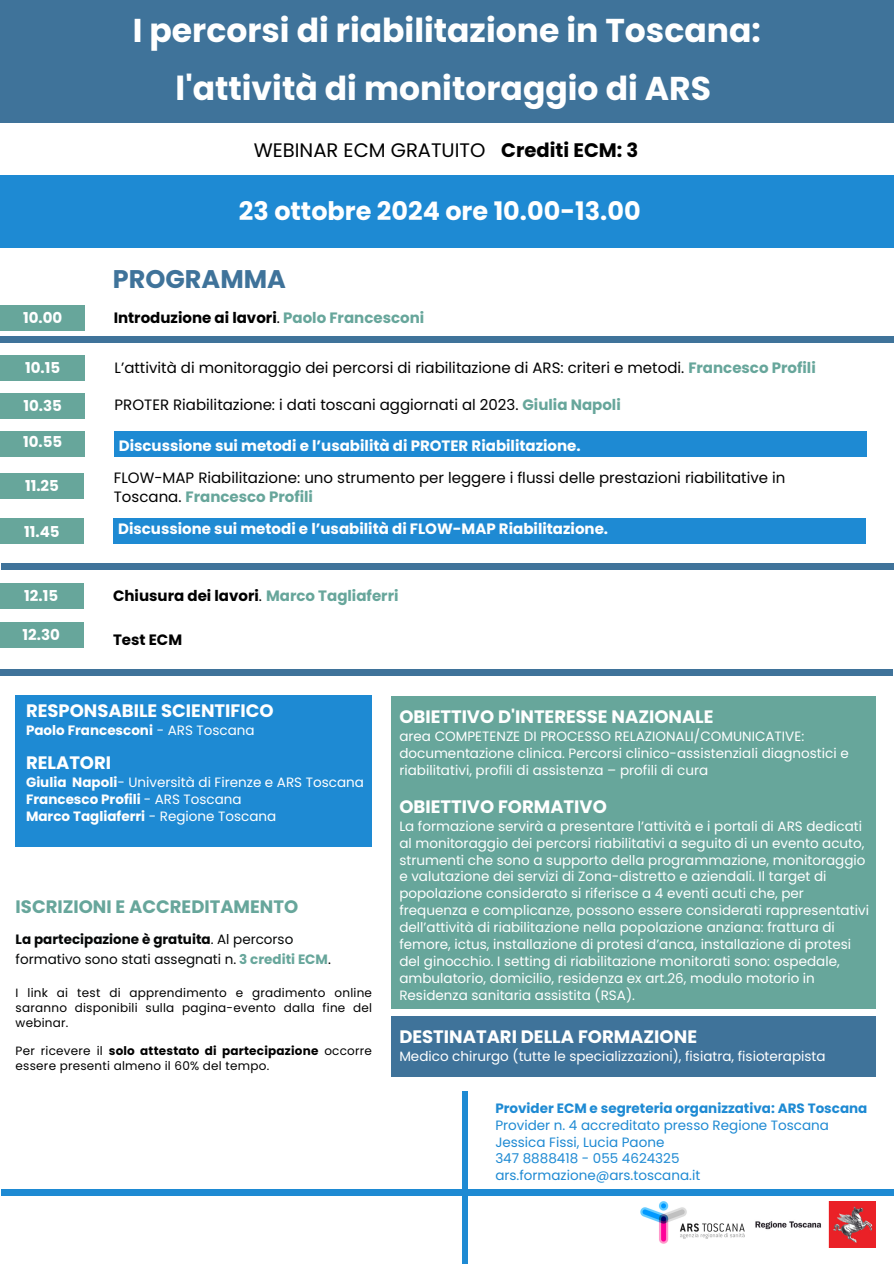
<style>
.page{position:relative;width:894px;height:1264px;background:#fff}
.page>*{position:absolute;margin:0;border:0;box-sizing:border-box;transform-origin:0 0}
.t1{font:700 33px/57.3px "Poppins";color:#fff;text-align:center}
.t2{font:700 25.5px "Poppins";color:#fff}
.t3{font:700 25.5px "Poppins";color:#3f739a}
.t4{font:19.5px "Poppins";color:#000}
.t5{font:700 18px "Poppins";color:#fff}
.t6{font:700 18px "Poppins";color:#67a69b}
.t7{font:15px/19.2px "Poppins";color:#000}
.t8{font:700 15px "Poppins";color:#fff}
.t9{font:700 15px "Poppins";color:#000}
.t10{font:13.5px/16.8px "Poppins";color:#fff}
.t11{font:13.5px "Poppins";color:#1e8ad3}
.t12{font:13.5px/20.2px "Poppins";color:#050707}
.t13{font:700 13.5px "Poppins";color:#1e8ad3}
.t14{font:700 13.5px "Poppins";color:#fff}
.t15{font:12px/14.9px "Poppins";letter-spacing:.02em;color:#000;text-align:justify}
.s1{font-weight:700}
.s2{font-weight:400}
.s3{color:#67a69b}
.s4{font-weight:700;color:#67a69b}
.s5{color:#000}
</style>
<div class="page">
<div style="left:0;top:0;width:893px;height:122px;background:#3f739a"></div>
<div style="left:0;top:175px;width:893px;height:73px;background:#1e8ad3"></div>
<img style="left:640px;top:1201px;width:104px;height:42px">
<img style="left:755px;top:1201px;width:120px;height:46px">
<div style="left:1px;top:305px;width:84px;height:26px;background:#67a69b"></div>
<div style="left:1px;top:355px;width:84px;height:25px;background:#67a69b"></div>
<div style="left:1px;top:393px;width:84px;height:25px;background:#67a69b"></div>
<div style="left:115px;top:431px;width:751px;height:25px;background:#1e8ad3"></div>
<div style="left:1px;top:431px;width:84px;height:25px;background:#67a69b"></div>
<div style="left:0;top:473px;width:84px;height:26px;background:#67a69b"></div>
<div style="left:0;top:518px;width:84px;height:25px;background:#67a69b"></div>
<div style="left:114px;top:518px;width:751px;height:25px;background:#1e8ad3"></div>
<div style="left:0;top:583px;width:83px;height:26px;background:#67a69b"></div>
<div style="left:0;top:622px;width:83px;height:26px;background:#67a69b"></div>
<div style="left:0;top:337px;width:893px;height:6px;background:#3f739a"></div>
<div style="left:1px;top:564px;width:892px;height:6px;background:#3f739a"></div>
<div style="left:0;top:669px;width:892px;height:6px;background:#3f739a"></div>
<div style="left:16px;top:695px;width:356px;height:151px;background:#1e8ad3"></div>
<div style="left:391px;top:695px;width:484px;height:313px;background:#67a69b"></div>
<div style="left:391px;top:1016px;width:484px;height:60px;background:#3f739a"></div>
<div style="left:1px;top:1189px;width:892px;height:6px;background:#1e8ad3"></div>
<div style="left:462px;top:1091px;width:5px;height:172px;background:#1e8ad3"></div>
<p class="t1" style="left:133px;top:2px;width:629px">I percorsi di riabilitazione in Toscana: l'attività di monitoraggio di ARS</p>
<p class="t4" style="left:254px;top:136px;width:386px">WEBINAR ECM GRATUITO <span class="s1">Crediti ECM: 3</span></p>
<h4 class="t2" style="left:239px;top:193px;width:403px">23 ottobre 2024 ore 10.00-13.00</h4>
<p class="t3" style="left:113px;top:261px;width:174px">PROGRAMMA</p>
<h2 class="t8" style="left:23px;top:307px;width:41px">10.00</h2>
<h3 class="t9" style="left:114px;top:307px;width:312px">Introduzione ai lavori<span class="s2">.</span> <span class="s3">Paolo Francesconi</span></h3>
<p class="t8" style="left:25px;top:357px;width:37px">10.15</p>
<p class="t7" style="left:115px;top:358px;width:702px">L’attività di monitoraggio dei percorsi di riabilitazione di ARS: criteri e metodi. <span class="s4">Francesco Profili</span></p>
<p class="t8" style="left:23px;top:395px;width:40px">10.35</p>
<p class="t7" style="left:115px;top:395px;width:507px">PROTER Riabilitazione: i dati toscani aggiornati al 2023. <span class="s4">Giulia Napoli</span></p>
<p class="t8" style="left:119px;top:435px;width:463px">Discussione sui metodi e l’usabilità di PROTER Riabilitazione.</p>
<p class="t8" style="left:23px;top:431px;width:41px">10.55</p>
<p class="t7" style="left:114px;top:468px;width:673px">FLOW-MAP Riabilitazione: uno strumento per leggere i flussi delle prestazioni riabilitative in<br>Toscana. <span class="s4">Francesco Profili</span></p>
<p class="t8" style="left:25px;top:475px;width:35px">11.25</p>
<p class="t8" style="left:24px;top:521px;width:37px">11.45</p>
<p class="t8" style="left:118px;top:518px;width:491px">Discussione sui metodi e l’usabilità di FLOW-MAP Riabilitazione.</p>
<p class="t8" style="left:24px;top:585px;width:35px">12.15</p>
<p class="t9" style="left:113px;top:585px;width:287px">Chiusura dei lavori<span class="s2">.</span> <span class="s3">Marco Tagliaferri</span></p>
<p class="t8" style="left:23px;top:624px;width:39px">12.30</p>
<p class="t9" style="left:113px;top:629px;width:71px">Test ECM</p>
<h3 class="t5" style="left:26px;top:697px;width:249px">RESPONSABILE SCIENTIFICO</h3>
<p class="t14" style="left:26px;top:721px;width:230px">Paolo Francesconi <span class="s2">- ARS Toscana</span></p>
<h3 class="t5" style="left:26px;top:750px;width:87px">RELATORI</h3>
<p class="t10" style="left:26px;top:774px;width:339px"><span class="s1">Giulia Napoli</span>- Università di Firenze e ARS Toscana<br><span class="s1">Francesco Profili</span> - ARS Toscana<br><span class="s1">Marco Tagliaferri</span> - Regione Toscana</p>
<p class="t6" style="left:16px;top:893px;width:284px">ISCRIZIONI E ACCREDITAMENTO</p>
<p class="t12" style="left:16px;top:929px;width:316px"><span class="s1">La partecipazione è gratuita</span>. Al percorso formativo sono stati assegnati n. <span class="s4">3 crediti ECM</span><span class="s5">.</span></p>
<p class="t15" style="left:16px;top:985px;width:358px">I link ai test di apprendimento e gradimento online saranno disponibili sulla pagina-evento dalla fine del webinar.</p>
<p class="t15" style="left:16px;top:1042px;width:358px">Per ricevere il <span class="s1">solo attestato di partecipazione</span> occorre essere presenti almeno il 60% del tempo.</p>
<h3 class="t5" style="left:399px;top:704px;width:316px">OBIETTIVO D'INTERESSE NAZIONALE</h3>
<p class="t10" style="left:399px;top:727px;width:450px">area COMPETENZE DI PROCESSO RELAZIONALI/COMUNICATIVE: documentazione clinica. Percorsi clinico-assistenziali diagnostici e riabilitativi, profili di assistenza – profili di cura</p>
<h3 class="t5" style="left:399px;top:794px;width:209px">OBIETTIVO FORMATIVO</h3>
<p class="t10" style="left:399px;top:817px;width:471px">La formazione servirà a presentare l’attività e i portali di ARS dedicati al monitoraggio dei percorsi riabilitativi a seguito di un evento acuto, strumenti che sono a supporto della programmazione, monitoraggio e valutazione dei servizi di Zona-distretto e aziendali. Il target di popolazione considerato si riferisce a 4 eventi acuti che, per frequenza e complicanze, possono essere considerati rappresentativi dell’attività di riabilitazione nella popolazione anziana: frattura di femore, ictus, installazione di protesi d’anca, installazione di protesi del ginocchio. I setting di riabilitazione monitorati sono: ospedale, ambulatorio, domicilio, residenza ex art.26, modulo motorio in Residenza sanitaria assistita (RSA).</p>
<p class="t5" style="left:399px;top:1024px;width:299px">DESTINATARI DELLA FORMAZIONE</p>
<p class="t10" style="left:399px;top:1048px;width:427px">Medico chirurgo (tutte le specializzazioni), fisiatra, fisioterapista</p>
<p class="t13" style="left:495px;top:1098px;width:373px">Provider ECM e segreteria organizzativa: ARS Toscana</p>
<p class="t11" style="left:495px;top:1115px;width:335px">Provider n. 4 accreditato presso Regione Toscana</p>
<p class="t11" style="left:495px;top:1132px;width:170px">Jessica Fissi, Lucia Paone</p>
<p class="t11" style="left:495px;top:1149px;width:186px">347 8888418 - 055 4624325</p>
<p class="t11" style="left:495px;top:1166px;width:206px">ars.formazione@ars.toscana.it</p>
</div>
